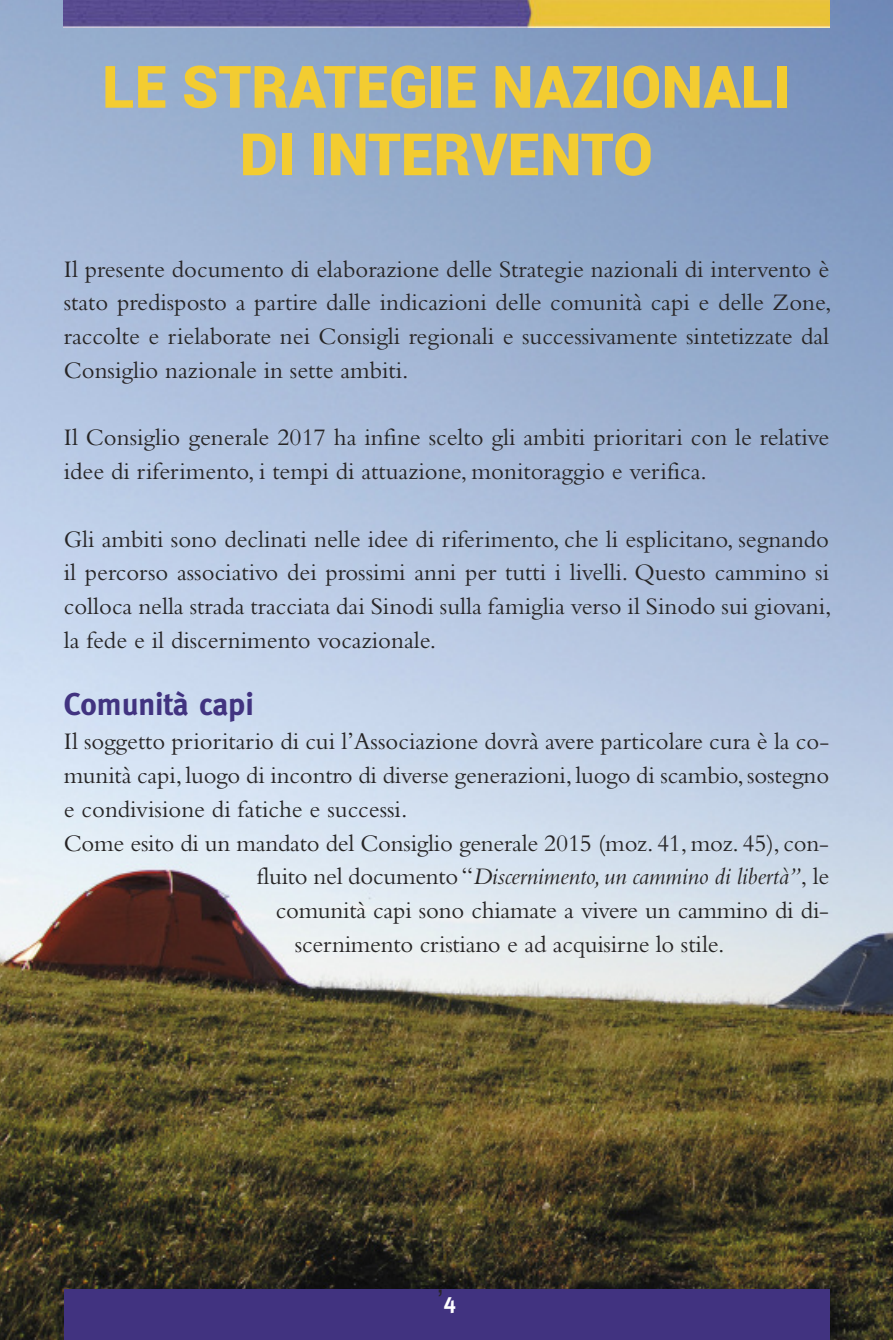
<style>
.page{position:relative;width:893px;height:1340px;background:#fff}
.page>*{position:absolute;margin:0;border:0;box-sizing:border-box;transform-origin:0 0}
.t1{font:900 58.5px/67.5px "Roboto";color:#f3cc31;text-align:center}
.t2{font:700 31.5px "Meta";color:#413380}
.t3{font:27px "Helvetica";color:#272526}
.t4{font:24.75px/33.8px "Bembo";color:#272526;text-align:justify}
.t5{font:italic 24.75px "Bembo";letter-spacing:-.01em;color:#272526}
.s1{font-style:normal}
.s2{font-family:"Meta";font-weight:700;font-size:22.5px;color:#fff}
</style>
<div class="page">
<img style="left:0;top:0;width:893px;height:1339px">
<img style="left:64px;top:0;width:765px;height:28px">
<div style="left:64px;top:1288px;width:765px;height:51px;background:#413380"></div>
<h1 class="t1" style="left:102px;top:54px;width:690px">LE STRATEGIE NAZIONALI<br>DI INTERVENTO</h1>
<p class="t4" style="left:64px;top:254px;width:769px">Il presente documento di elaborazione delle Strategie nazionali di intervento è stato predisposto a partire dalle indicazioni delle comunità capi e delle Zone, raccolte e rielaborate nei Consigli regionali e successivamente sintetizzate dal Consiglio nazionale in sette ambiti.</p>
<p class="t4" style="left:64px;top:423px;width:767px">Il Consiglio generale 2017 ha infine scelto gli ambiti prioritari con le relative idee di riferimento, i tempi di attuazione, monitoraggio e verifica.</p>
<p class="t4" style="left:64px;top:524px;width:769px">Gli ambiti sono declinati nelle idee di riferimento, che li esplicitano, segnando il percorso associativo dei prossimi anni per tutti i livelli. Questo cammino si colloca nella strada tracciata dai Sinodi sulla famiglia verso il Sinodo sui giovani, la fede e il discernimento vocazionale.</p>
<p class="t2" style="left:64px;top:686px;width:191px">Comunità capi</p>
<p class="t4" style="left:64px;top:727px;width:767px">Il soggetto prioritario di cui l’Associazione dovrà avere particolare cura è la co-</p>
<p class="t4" style="left:64px;top:760px;width:767px">munità capi, luogo di incontro di diverse generazioni,luogo di scambio,sostegno</p>
<p class="t4" style="left:64px;top:794px;width:345px">e condivisione di fatiche e successi.</p>
<p class="t4" style="left:64px;top:828px;width:767px">Come esito di un mandato del Consiglio generale 2015 (moz. 41,moz. 45), con-</p>
<p class="t5" style="left:257px;top:868px;width:574px"><span class="s1">fluito nel documento“</span>Discernimento, un cammino di libertà”<span class="s1">, le</span></p>
<p class="t4" style="left:276px;top:895px;width:555px">comunità capi sono chiamate a vivere un cammino di di-</p>
<p class="t4" style="left:295px;top:929px;width:431px">scernimento cristiano e ad acquisirne lo stile.</p>
<p class="t3" style="left:437px;top:1289px;width:20px">’<span class="s2">4</span></p>
</div>
